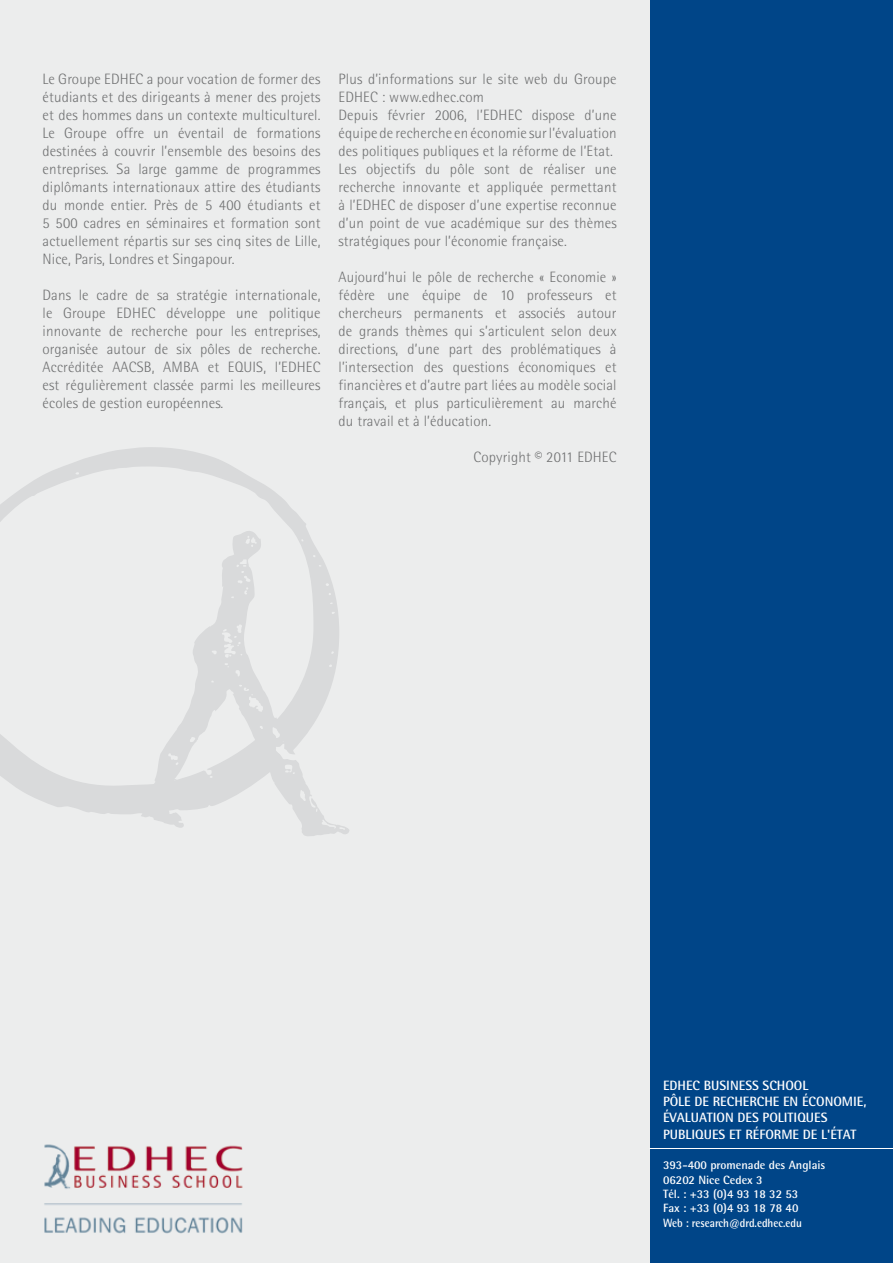
<style>
.page{position:relative;width:893px;height:1263px;background:#eceded}
.page>*{position:absolute;margin:0;border:0;box-sizing:border-box;transform-origin:0 0}
.t1{font:300 15px/18px "Rotis Semi Sans";letter-spacing:.01em;color:#707172;text-align:justify}
.t2{font:700 13.5px/16.2px "Rotis Semi Sans";color:#fff}
.t3{font:700 12px/14.5px "Rotis Semi Sans";color:#fff}
</style>
<div class="page">
<div style="left:651px;top:0;width:242px;height:1263px;background:#004588"></div>
<hr style="left:649px;top:1148px;width:244px;height:1px;background:#fff">
<svg style="left:0;top:447px;width:307px;height:367px"></svg>
<svg style="left:141px;top:529px;width:208px;height:307px"></svg>
<img style="left:44px;top:1144px;width:199px;height:90px">
<p class="t1" style="left:43px;top:70px;width:280px">Le Groupe EDHEC a pour vocation de former des étudiants et des dirigeants à mener des projets et des hommes dans un contexte multiculturel.<br>Le Groupe offre un éventail de formations destinées à couvrir l’ensemble des besoins des entreprises. Sa large gamme de programmes diplômants internationaux attire des étudiants du monde entier. Près de 5 400 étudiants et 5 500 cadres en séminaires et formation sont actuellement répartis sur ses cinq sites de Lille, Nice, Paris, Londres et Singapour.</p>
<p class="t1" style="left:43px;top:286px;width:280px">Dans le cadre de sa stratégie internationale, le Groupe EDHEC développe une politique innovante de recherche pour les entreprises, organisée autour de six pôles de recherche.<br>Accréditée AACSB, AMBA et EQUIS, l’EDHEC est régulièrement classée parmi les meilleures écoles de gestion européennes.</p>
<p class="t1" style="left:339px;top:70px;width:280px;text-align:left">Plus d’informations sur le site web du Groupe EDHEC : www.edhec.com<br>Depuis février 2006, l’EDHEC dispose d’une équipe de recherche en économie sur l’évaluation des politiques publiques et la réforme de l’Etat.<br>Les objectifs du pôle sont de réaliser une recherche innovante et appliquée permettant à l’EDHEC de disposer d’une expertise reconnue d’un point de vue académique sur des thèmes stratégiques pour l’économie française.</p>
<p class="t1" style="left:339px;top:268px;width:280px">Aujourd’hui le pôle de recherche « Economie » fédère une équipe de 10 professeurs et chercheurs permanents et associés autour de grands thèmes qui s’articulent selon deux directions, d’une part des problématiques à l’intersection des questions économiques et financières et d’autre part liées au modèle social français, et plus particulièrement au marché du travail et à l’éducation.</p>
<p class="t1" style="left:473px;top:448px;width:145px">Copyright © 2011 EDHEC</p>
<p class="t2" style="left:663px;top:1077px;width:205px">EDHEC BUSINESS SCHOOL<br>PÔLE DE RECHERCHE EN ÉCONOMIE,<br>ÉVALUATION DES POLITIQUES<br>PUBLIQUES ET RÉFORME DE L'ÉTAT</p>
<p class="t3" style="left:663px;top:1158px;width:164px">393-400 promenade des Anglais<br>06202 Nice Cedex 3<br>Tél. : +33 (0)4 93 18 32 53<br>Fax : +33 (0)4 93 18 78 40<br>Web : research@drd.edhec.edu</p>
</div>
